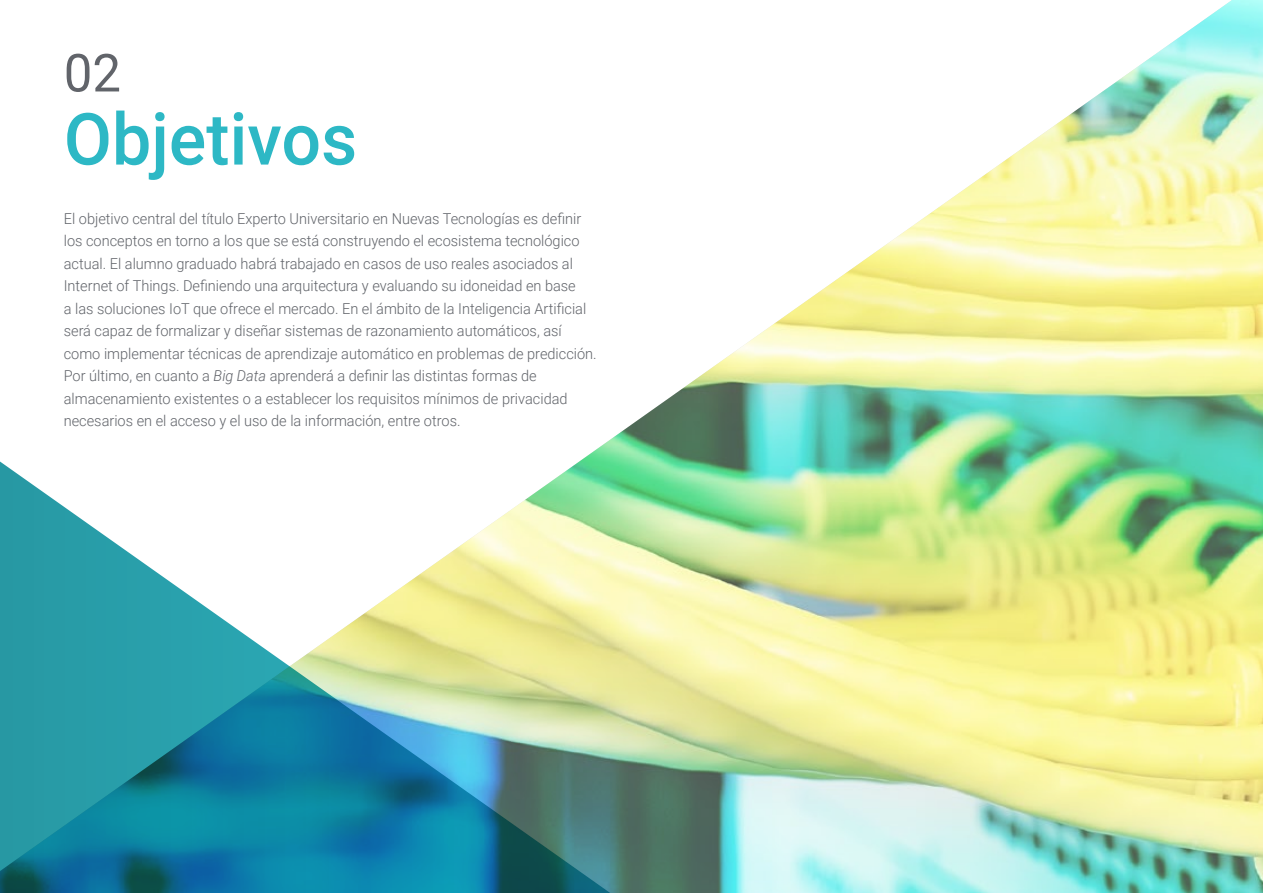
<style>
.page{position:relative;width:1263px;height:893px;background:#fff}
.page>*{position:absolute;margin:0;border:0;box-sizing:border-box;transform-origin:0 0}
.t1{font:500 72px "Roboto";color:#2db8c5}
.t2{font:52.5px "Roboto";color:#61646a}
.t3{font:300 15px/22.5px "Roboto";color:#61646a}
.s1{font-style:italic}
</style>
<div class="page">
<img style="left:601px;top:0;width:662px;height:893px">
<svg style="left:0;top:446px;width:640px;height:447px"></svg>
<h2 class="t2" style="left:64px;top:36px;width:59px">02</h2>
<h1 class="t1" style="left:64px;top:89px;width:295px">Objetivos</h1>
<p class="t3" style="left:64px;top:207px;width:534px">El objetivo central del título Experto Universitario en Nuevas Tecnologías es definir los conceptos en torno a los que se está construyendo el ecosistema tecnológico actual. El alumno graduado habrá trabajado en casos de uso reales asociados al Internet of Things. Definiendo una arquitectura y evaluando su idoneidad en base<br>a las soluciones IoT que ofrece el mercado. En el ámbito de la Inteligencia Artificial será capaz de formalizar y diseñar sistemas de razonamiento automáticos, así como implementar técnicas de aprendizaje automático en problemas de predicción.<br>Por último, en cuanto a <span class="s1">Big Data</span> aprenderá a definir las distintas formas de almacenamiento existentes o a establecer los requisitos mínimos de privacidad necesarios en el acceso y el uso de la información, entre otros.</p>
</div>
